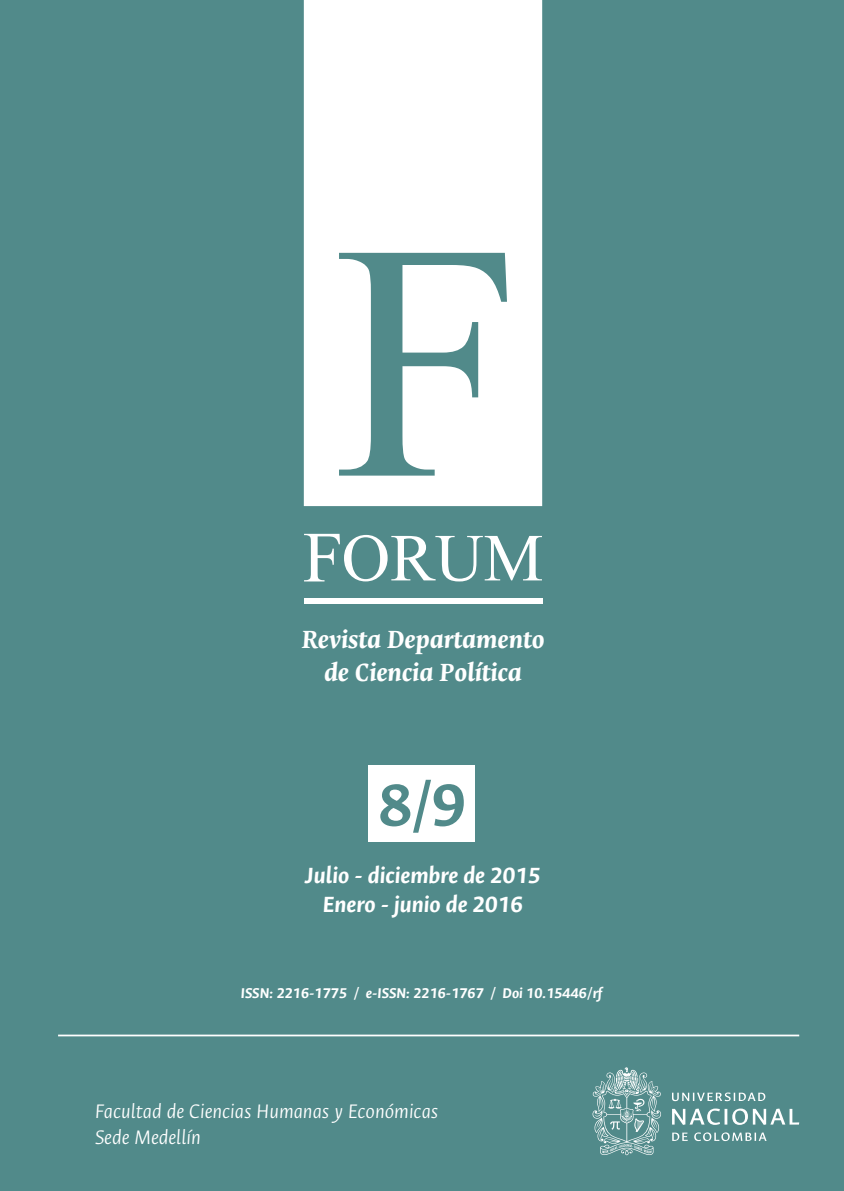
<style>
.page{position:relative;width:844px;height:1191px;background:#fff}
.page>*{position:absolute;margin:0;border:0;box-sizing:border-box;transform-origin:0 0}
.t1{font:700 65.8px "Ancizar Sans";color:#518a8a}
.t2{font:italic 700 28px/33.6px "Ancizar Serif";color:#fff;text-align:center}
.t3{font:italic 700 24.85px/29.8px "Ancizar Sans";color:#fff;text-align:center}
.t4{font:italic 300 22.05px/26.4px "Ancizar Sans";color:#fff}
.t5{font:italic 700 15.92px "Ancizar Sans";color:#fff}
</style>
<div class="page">
<div style="left:0;top:0;width:843px;height:1191px;background:#518a8a"></div>
<div style="left:368px;top:765px;width:106px;height:77px;background:#fff"></div>
<svg style="left:304px;top:534px;width:238px;height:47px"></svg>
<div style="left:304px;top:598px;width:238px;height:5px;background:#fff"></div>
<svg style="left:304px;top:0;width:238px;height:506px;background:#eef4f4"></svg>
<svg style="left:672px;top:1092px;width:93px;height:9px"></svg>
<svg style="left:672px;top:1108px;width:127px;height:16px"></svg>
<svg style="left:672px;top:1132px;width:15px;height:8px"></svg>
<svg style="left:694px;top:1132px;width:72px;height:9px"></svg>
<svg style="left:592px;top:1067px;width:69px;height:88px"></svg>
<hr style="left:58px;top:1034px;width:741px;height:2px;background:#fff">
<p class="t2" style="left:301px;top:622px;width:244px">Revista Departamento de Ciencia Política</p>
<h1 class="t1" style="left:377px;top:768px;width:90px">8/9</h1>
<p class="t3" style="left:305px;top:860px;width:237px">Julio - diciembre de 2015<br>Enero - junio de 2016</p>
<p class="t5" style="left:241px;top:984px;width:363px">ISSN: 2216-1775 / e-ISSN: 2216-1767 / Doi 10.15446/rf</p>
<p class="t4" style="left:95px;top:1098px;width:345px">Facultad de Ciencias Humanas y Económicas<br>Sede Medellín</p>
</div>
